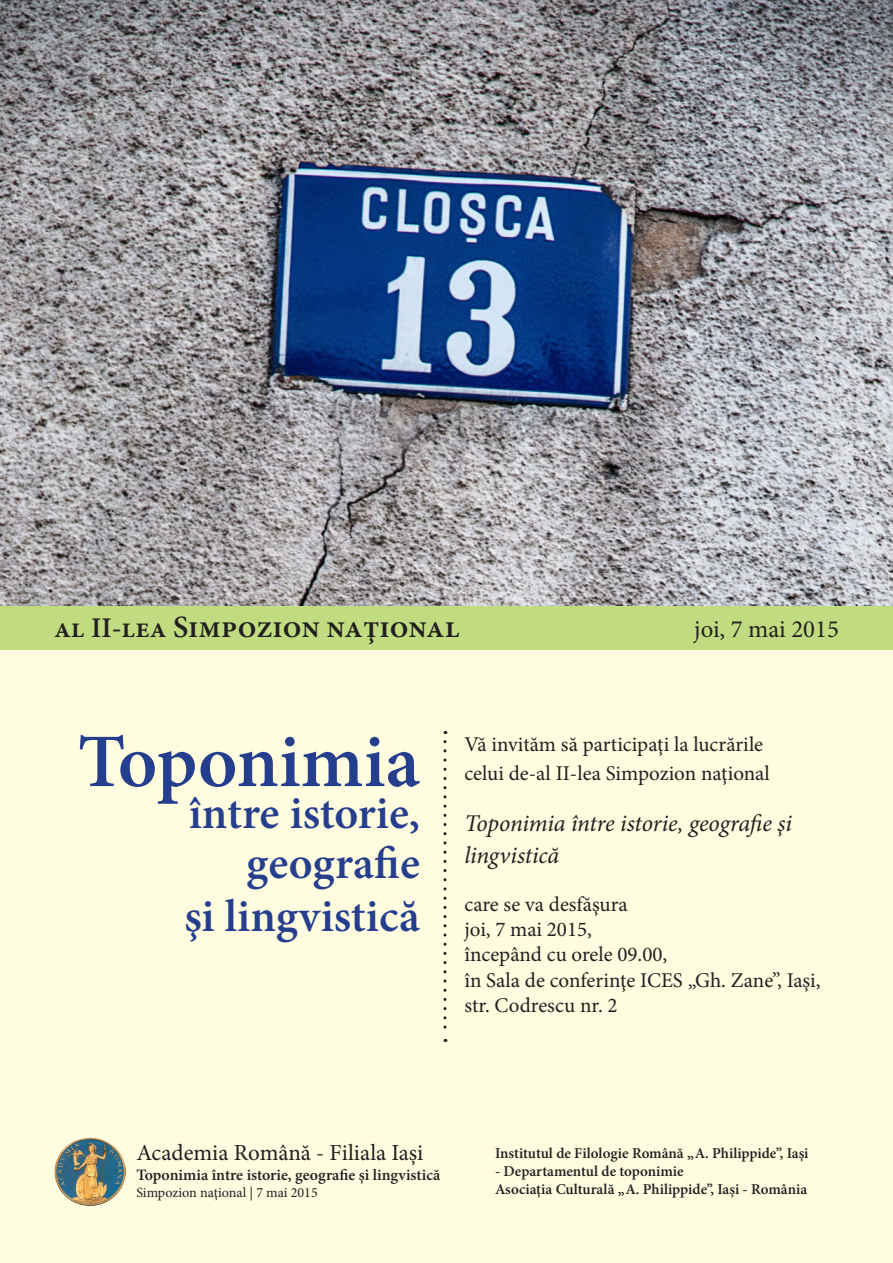
<style>
.page{position:relative;width:893px;height:1263px;background:#fffce0}
.page>*{position:absolute;margin:0;border:0;box-sizing:border-box;transform-origin:0 0}
.t1{font:600 75.75px "Minion Pro";color:#253f8e}
.t2{font:600 45.9px "Minion Pro";color:#253f8e}
.t3{font:600 31.05px "Minion Pro";color:#231f20}
.t4{font:24.75px "Minion Pro";color:#231f20}
.t5{font:italic 24px/32.4px "Minion Pro";letter-spacing:-.01em;color:#231f20}
.t6{font:22.95px "Minion Pro";color:#231f20}
.t7{font:21px/25.2px "Minion Pro";color:#231f20}
.t8{font:600 15.9px "Minion Pro";color:#231f20}
.t9{font:600 15px "Minion Pro";letter-spacing:-.005em;color:#231f20}
.t10{font:14.1px "Minion Pro";color:#231f20}
.s1{font-size:28.5px}
</style>
<div class="page">
<img style="left:0;top:0;width:893px;height:606px">
<img style="left:54px;top:1137px;width:72px;height:69px">
<svg style="left:443px;top:741px;width:3px;height:301px"></svg>
<div style="left:0;top:606px;width:893px;height:44px;background:#c1db80"></div>
<p class="t3" style="left:54px;top:606px;width:407px"><span class="s1">al II-lea</span> Simpozion naţional</p>
<p class="t4" style="left:694px;top:612px;width:146px">joi, 7 mai 2015</p>
<p class="t1" style="left:78px;top:709px;width:344px">Toponimia</p>
<p class="t2" style="left:189px;top:781px;width:233px">între istorie,</p>
<p class="t2" style="left:246px;top:831px;width:175px">geografie</p>
<p class="t2" style="left:184px;top:884px;width:237px">şi lingvistică</p>
<p class="t7" style="left:464px;top:730px;width:307px;line-height:28.8px">Vă invităm să participaţi la lucrările celui de-al II-lea Simpozion naţional</p>
<p class="t5" style="left:464px;top:807px;width:329px">Toponimia între istorie, geografie şi lingvistică</p>
<p class="t7" style="left:464px;top:892px;width:358px">care se va desfăşura<br>joi, 7 mai 2015,<br>începând cu orele 09.00,<br>în Sala de conferinţe ICES „Gh. Zane”, Iaşi, str. Codrescu nr. 2</p>
<p class="t6" style="left:136px;top:1137px;width:289px">Academia Română - Filiala Iași</p>
<p class="t8" style="left:136px;top:1163px;width:306px">Toponimia între istorie, geografie şi lingvistică</p>
<p class="t10" style="left:136px;top:1183px;width:183px">Simpozion naţional | 7 mai 2015</p>
<p class="t9" style="left:495px;top:1143px;width:315px">Institutul de Filologie Română „A. Philippide”, Iaşi</p>
<p class="t9" style="left:495px;top:1161px;width:190px">- Departamentul de toponimie</p>
<p class="t9" style="left:495px;top:1179px;width:314px">Asociaţia Culturală „A. Philippide”, Iaşi - România</p>
</div>
